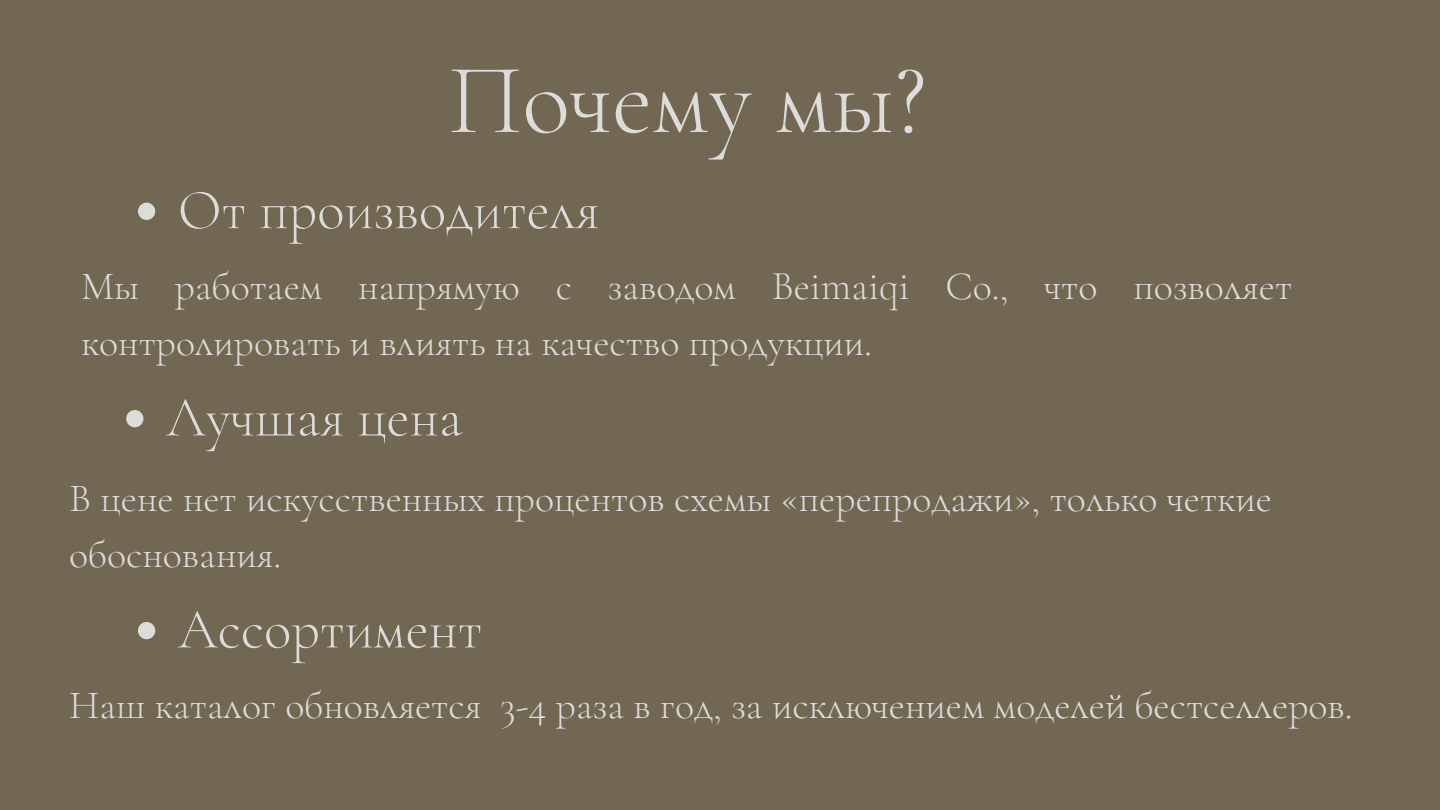
<style>
.page{position:relative;width:1440px;height:810px;background:#726753}
.page>*{position:absolute;margin:0;border:0;box-sizing:border-box;transform-origin:0 0}
.t1{font:300 100px "Cormorant Garamond";color:#dcdcdb}
.t2{font:300 57px "Cormorant Garamond";color:#dcdcdb}
.t3{font:300 40px/55.5px "Cormorant Garamond";color:#dcdcdb}
</style>
<div class="page">
<svg style="left:138px;top:203px;width:17px;height:17px"></svg>
<svg style="left:126px;top:410px;width:17px;height:17px"></svg>
<svg style="left:138px;top:622px;width:17px;height:17px"></svg>
<p class="t1" style="left:448px;top:40px;width:480px">Почему мы?</p>
<p class="t2" style="left:178px;top:176px;width:423px">От производителя</p>
<p class="t3" style="left:81px;top:259px;width:1213px">Мы работаем напрямую с заводом Beimaiqi Cо., что позволяет контролировать и влиять на качество продукции.</p>
<p class="t2" style="left:166px;top:383px;width:298px">Лучшая цена</p>
<p class="t3" style="left:69px;top:471px;width:1204px">В цене нет искусственных процентов схемы «перепродажи», только четкие обоснования.</p>
<p class="t2" style="left:178px;top:595px;width:306px">Ассортимент</p>
<p class="t3" style="left:69px;top:678px;width:1285px">Наш каталог обновляется 3-4 раза в год, за исключением моделей бестселлеров.</p>
</div>
